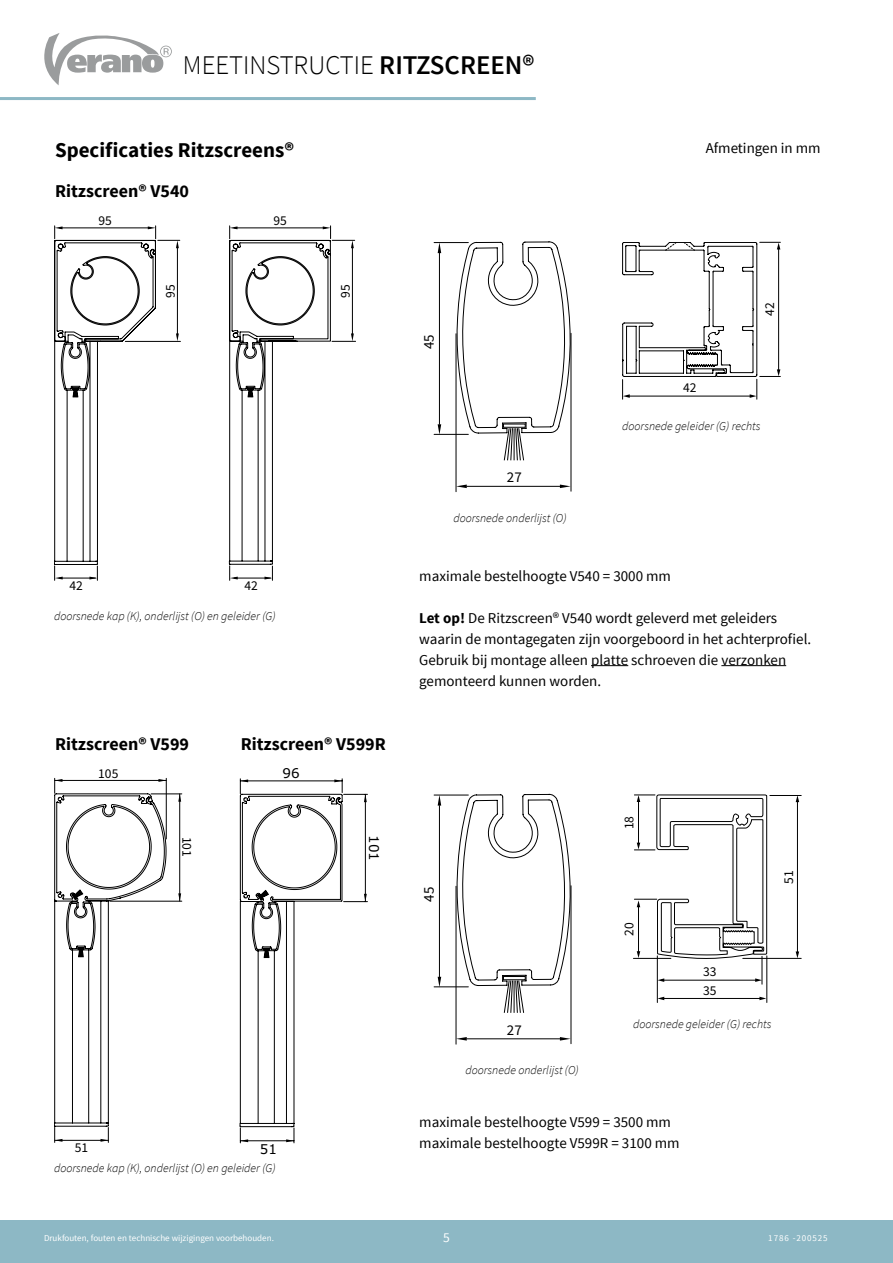
<style>
.page{position:relative;width:893px;height:1263px;background:#fff}
.page>*{position:absolute;margin:0;border:0;box-sizing:border-box;transform-origin:0 0}
.t1{font:300 27px "Source Sans Pro";color:#000}
.t2{font:700 21px "Source Sans Pro";color:#000}
.t3{font:700 18px "Source Sans Pro";color:#000}
.t4{font:15px/21px "Source Sans Pro";color:#000}
.t5{font:14.85px "Source Sans Pro";color:#000}
.t6{font:13.5px/18.3px "Source Sans Pro";color:#000}
.t7{font:13.5px "Verdana";color:#000}
.t8{font:13.5px "Source Sans Pro";color:#fff}
.t9{font:italic 300 12px "Source Sans Pro";color:#000}
.t10{font:9px "Source Sans Pro";color:#fff}
.t11{font:9px "Source Sans Pro";letter-spacing:.1em;color:#fff}
.s1{font-weight:600}
.s2{font-weight:700}
</style>
<div class="page">
<div style="left:0;top:1220px;width:893px;height:43px;background:#8db8c5"></div>
<svg style="left:44px;top:33px;width:128px;height:52px"></svg>
<hr style="left:0;top:97px;width:536px;height:3px;background:#8db8c5">
<svg style="left:228px;top:226px;width:128px;height:354px"></svg>
<svg style="left:54px;top:226px;width:126px;height:354px"></svg>
<svg style="left:433px;top:241px;width:139px;height:251px"></svg>
<svg style="left:622px;top:242px;width:158px;height:157px"></svg>
<hr style="left:591px;top:665px;width:37px;height:1px;background:#000">
<hr style="left:721px;top:665px;width:65px;height:1px;background:#000">
<hr style="left:179px;top:794px;width:1px;height:107px;background:#000">
<hr style="left:151px;top:794px;width:31px;height:1px;background:#000">
<hr style="left:110px;top:901px;width:72px;height:1px;background:#000">
<svg style="left:178px;top:794px;width:3px;height:8px"></svg>
<svg style="left:178px;top:893px;width:3px;height:8px"></svg>
<svg style="left:54px;top:778px;width:113px;height:364px"></svg>
<svg style="left:240px;top:779px;width:127px;height:364px"></svg>
<svg style="left:433px;top:794px;width:139px;height:251px"></svg>
<hr style="left:767px;top:956px;width:1px;height:46px;background:#000">
<hr style="left:657px;top:956px;width:1px;height:46px;background:#000">
<hr style="left:770px;top:795px;width:31px;height:1px;background:#000">
<hr style="left:743px;top:958px;width:58px;height:1px;background:#000">
<hr style="left:797px;top:800px;width:1px;height:154px;background:#000">
<svg style="left:796px;top:796px;width:3px;height:6px"></svg>
<svg style="left:796px;top:951px;width:3px;height:7px"></svg>
<svg style="left:657px;top:997px;width:7px;height:3px"></svg>
<hr style="left:661px;top:998px;width:100px;height:1px;background:#000">
<svg style="left:759px;top:997px;width:7px;height:3px"></svg>
<hr style="left:633px;top:958px;width:38px;height:1px;background:#000">
<svg style="left:634px;top:794px;width:133px;height:190px"></svg>
<hr style="left:638px;top:801px;width:1px;height:43px;background:#000">
<h1 class="t1" style="left:183px;top:49px;width:353px">MEETINSTRUCTIE <span class="s1">RITZSCREEN®</span></h1>
<h2 class="t2" style="left:55px;top:137px;width:241px">Specificaties Ritzscreens®</h2>
<p class="t3" style="left:55px;top:180px;width:136px">Ritzscreen® V540</p>
<p class="t6" style="left:98px;top:212px;width:15px">95</p>
<p class="t6" style="left:273px;top:212px;width:15px">95</p>
<p class="t6" style="left:161px;top:298px;width:15px;rotate:-90deg">95</p>
<p class="t6" style="left:336px;top:298px;width:15px;rotate:-90deg">95</p>
<p class="t5" style="left:420px;top:349px;width:16px;rotate:-90deg">45</p>
<p class="t5" style="left:507px;top:468px;width:16px">27</p>
<p class="t9" style="left:453px;top:510px;width:115px">doorsnede onderlijst (O)</p>
<p class="t4" style="left:706px;top:137px;width:116px">Afmetingen in mm</p>
<p class="t6" style="left:683px;top:379px;width:15px">42</p>
<p class="t6" style="left:761px;top:316px;width:15px;rotate:-90deg">42</p>
<p class="t9" style="left:622px;top:418px;width:140px">doorsnede geleider (G) rechts</p>
<p class="t6" style="left:69px;top:577px;width:15px">42</p>
<p class="t6" style="left:244px;top:577px;width:15px">42</p>
<p class="t9" style="left:54px;top:608px;width:223px">doorsnede kap (K), onderlijst (O) en geleider (G)</p>
<p class="t3" style="left:55px;top:732px;width:136px">Ritzscreen® V599</p>
<p class="t3" style="left:241px;top:732px;width:147px">Ritzscreen® V599R</p>
<p class="t6" style="left:98px;top:764px;width:22px">105</p>
<p class="t7" style="left:282px;top:765px;width:19px">96</p>
<p class="t6" style="left:196px;top:837px;width:22px;rotate:90deg">101</p>
<p class="t7" style="left:383px;top:835px;width:27px;rotate:90deg">101</p>
<p class="t6" style="left:75px;top:1139px;width:15px">51</p>
<p class="t7" style="left:260px;top:1141px;width:19px">51</p>
<p class="t9" style="left:54px;top:1161px;width:223px">doorsnede kap (K), onderlijst (O) en geleider (G)</p>
<p class="t4" style="left:419px;top:565px;width:253px">maximale bestelhoogte V540 = 3000 mm</p>
<p class="t4" style="left:419px;top:607px;width:393px"><span class="s2">Let op!</span> De Ritzscreen® V540 wordt geleverd met geleiders waarin de montagegaten zijn voorgeboord in het achterprofiel.<br>Gebruik bij montage alleen platte schroeven die verzonken gemonteerd kunnen worden.</p>
<p class="t6" style="left:620px;top:829px;width:15px;rotate:-90deg">18</p>
<p class="t5" style="left:420px;top:901px;width:16px;rotate:-90deg">45</p>
<p class="t5" style="left:507px;top:1020px;width:16px">27</p>
<p class="t9" style="left:465px;top:1063px;width:115px">doorsnede onderlijst (O)</p>
<p class="t6" style="left:780px;top:884px;width:15px;rotate:-90deg">51</p>
<p class="t6" style="left:620px;top:935px;width:15px;rotate:-90deg">20</p>
<p class="t6" style="left:703px;top:963px;width:15px">33<br>35</p>
<p class="t9" style="left:633px;top:1017px;width:140px">doorsnede geleider (G) rechts</p>
<p class="t4" style="left:419px;top:1111px;width:262px">maximale bestelhoogte V599 = 3500 mm maximale bestelhoogte V599R = 3100 mm</p>
<p class="t10" style="left:44px;top:1233px;width:231px">Drukfouten, fouten en technische wijzigingen voorbehouden.</p>
<p class="t8" style="left:443px;top:1229px;width:8px">5</p>
<p class="t11" style="left:768px;top:1233px;width:61px">1786 -200525</p>
</div>
